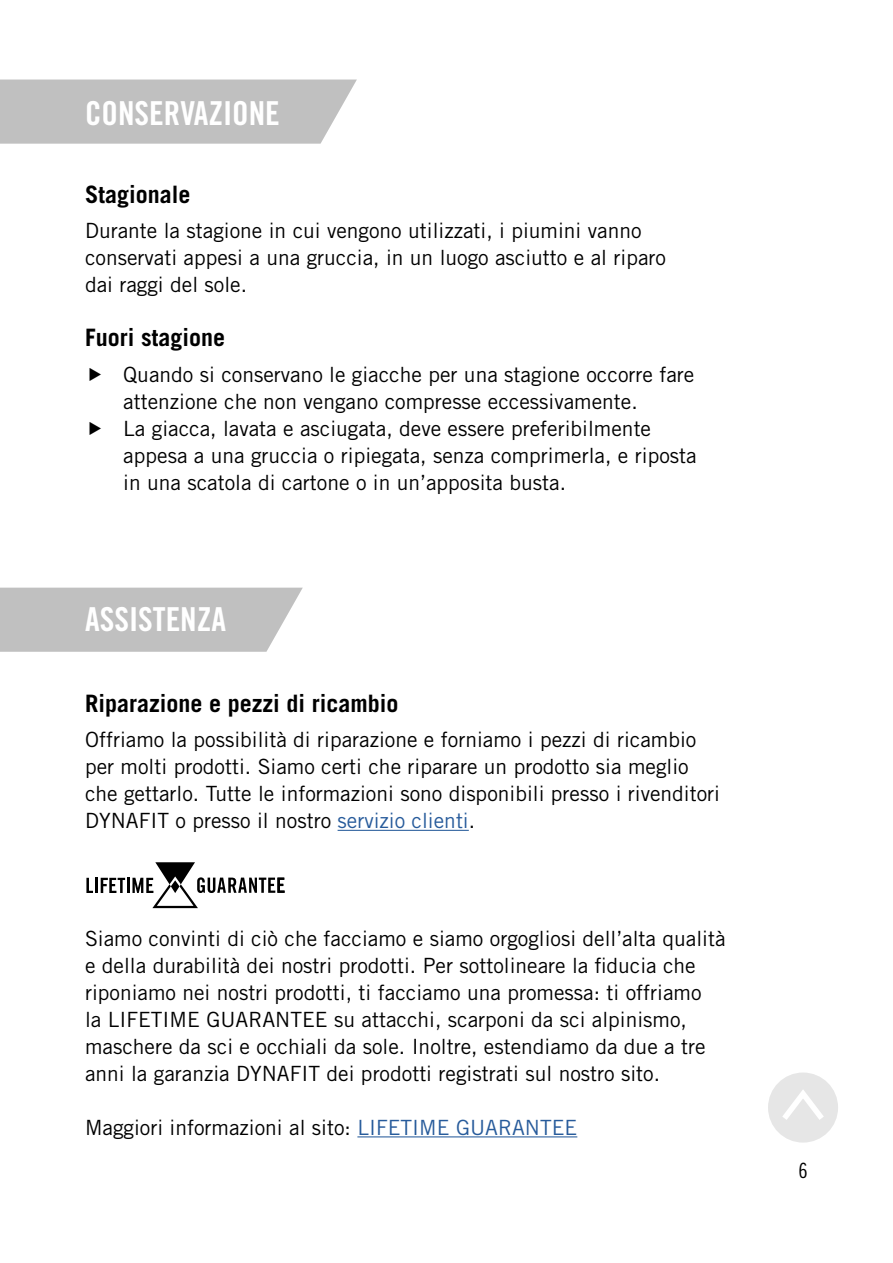
<style>
.page{position:relative;width:893px;height:1263px;background:#fff}
.page>*{position:absolute;margin:0;border:0;box-sizing:border-box;transform-origin:0 0}
.Kapitel{font:33px "Trade Gothic LT Std Bd Cn 20";color:#fff}
.Ü1{font:700 24px "Trade Gothic LT Std";color:#000}
.Copy{font:21px/27px "Trade Gothic LT Std";color:#000}
.t1{font:21px "Trade Gothic LT Std Cn 18";color:#000}
.s1{color:#275b9b}
</style>
<div class="page">
<div style="left:0;top:80px;width:357px;height:64px;background:#c0c0c0"></div>
<div style="left:768px;top:1072px;width:70px;height:70px;background:#e6e6e6;border-radius:50%"></div>
<svg style="left:782px;top:1090px;width:42px;height:30px"></svg>
<svg style="left:0;top:588px;width:303px;height:64px;background:#c4c4c4"></svg>
<hr style="left:357px;top:1136px;width:220px;height:1px;background:#275b9b">
<svg style="left:86px;top:878px;width:39px;height:15px"></svg>
<hr style="left:127px;top:878px;width:3px;height:15px;background:#000">
<svg style="left:132px;top:862px;width:153px;height:46px"></svg>
<hr style="left:338px;top:830px;width:131px;height:1px;background:#275b9b">
<p class="Kapitel" style="left:85px;top:93px;width:196px">CONSERVAZIONE</p>
<p class="Ü1" style="left:85px;top:179px;width:107px">Stagionale</p>
<p class="Copy" style="left:85px;top:217px;width:582px">Durante la stagione in cui vengono utilizzati, i piumini vanno conservati appesi a una gruccia, in un luogo asciutto e al riparo dai raggi del sole.</p>
<p class="Ü1" style="left:85px;top:323px;width:141px">Fuori stagione</p>
<p class="Copy" style="left:123px;top:361px;width:573px">Quando si conservano le giacche per una stagione occorre fare attenzione che non vengano compresse eccessivamente.</p>
<p class="Copy" style="left:123px;top:415px;width:575px">La giacca, lavata e asciugata, deve essere preferibilmente appesa a una gruccia o ripiegata, senza comprimerla, e riposta in una scatola di cartone o in un’apposita busta.</p>
<p class="Kapitel" style="left:85px;top:599px;width:143px">ASSISTENZA</p>
<p class="Ü1" style="left:85px;top:688px;width:315px">Riparazione e pezzi di ricambio</p>
<p class="Copy" style="left:85px;top:726px;width:636px">Offriamo la possibilità di riparazione e forniamo i pezzi di ricambio per molti prodotti. Siamo certi che riparare un prodotto sia meglio che gettarlo. Tutte le informazioni sono disponibili presso i rivenditori DYNAFIT o presso il nostro <span class="s1">servizio clienti</span>.</p>
<p class="Copy" style="left:85px;top:924px;width:642px">Siamo convinti di ciò che facciamo e siamo orgogliosi dell’alta qualità e della durabilità dei nostri prodotti. Per sottolineare la fiducia che riponiamo nei nostri prodotti, ti facciamo una promessa: ti offriamo<br>la LIFETIME GUARANTEE su attacchi, scarponi da sci alpinismo, maschere da sci e occhiali da sole. Inoltre, estendiamo da due a tre anni la garanzia DYNAFIT dei prodotti registrati sul nostro sito.</p>
<p class="Copy" style="left:85px;top:1113px;width:494px">Maggiori informazioni al sito: <span class="s1">LIFETIME GUARANTEE</span></p>
<p class="t1" style="left:799px;top:1158px;width:11px">6</p>
</div>
